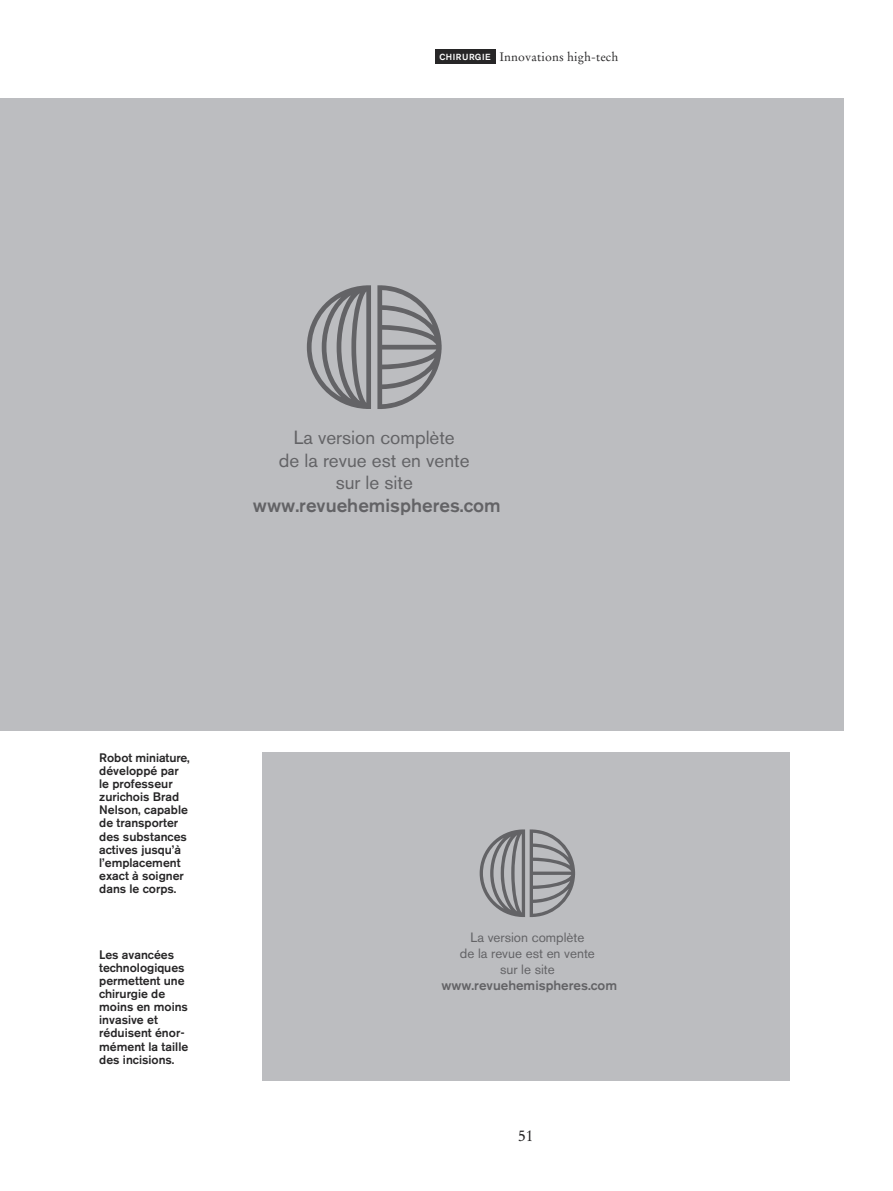
<style>
.page{position:relative;width:893px;height:1191px;background:#fff}
.page>*{position:absolute;margin:0;border:0;box-sizing:border-box;transform-origin:0 0}
.t1{font:18.9px/22.8px "Akzidenz Grotesk BE";color:#636366;text-align:center}
.t2{font:500 18.9px "Akzidenz Grotesk BE";color:#636366}
.t3{font:15.75px "Stempel Garamond";color:#272627}
.t4{font:13.47px/16.1px "Akzidenz Grotesk BE";color:#636366;text-align:center}
.t5{font:500 13.47px "Akzidenz Grotesk BE";color:#636366}
.t6{font:500 12.25px/13.1px "Akzidenz Grotesk BE";color:#272627}
.t7{font:12.25px "Stempel Garamond";letter-spacing:.015em;color:#272627}
.s1{font-family:"Akzidenz Grotesk BE";font-weight:500;font-size:8.75px;color:#fff}
</style>
<div class="page">
<div style="left:435px;top:50px;width:60px;height:14px;background:#272627"></div>
<div style="left:0;top:99px;width:843px;height:632px;background:#bcbdc0"></div>
<svg style="left:377px;top:285px;width:65px;height:124px"></svg>
<svg style="left:307px;top:285px;width:64px;height:124px"></svg>
<div style="left:263px;top:753px;width:526px;height:328px;background:#bcbdc0"></div>
<svg style="left:480px;top:829px;width:95px;height:88px"></svg>
<p class="t7" style="left:440px;top:50px;width:180px"><span class="s1">CHIRURGIE</span> Innovations high-tech</p>
<h1 class="t1" style="left:279px;top:428px;width:192px">La version complète<br>de la revue est en vente sur le site</h1>
<h1 class="t2" style="left:253px;top:498px;width:249px">www.revuehemispheres.com</h1>
<p class="t6" style="left:99px;top:752px;width:92px">Robot miniature, développé par le professeur zurichois Brad<br>Nelson, capable de transporter des substances actives jusqu’à l’emplacement exact à soigner dans le corps.</p>
<p class="t6" style="left:99px;top:948px;width:91px">Les avancées technologiques permettent une chirurgie de moins en moins invasive et réduisent énor&shy;mément la taille des incisions.</p>
<p class="t4" style="left:460px;top:930px;width:137px">La version complète<br>de la revue est en vente sur le site</p>
<p class="t5" style="left:441px;top:980px;width:177px">www.revuehemispheres.com</p>
<p class="t3" style="left:518px;top:1126px;width:17px">51</p>
</div>
